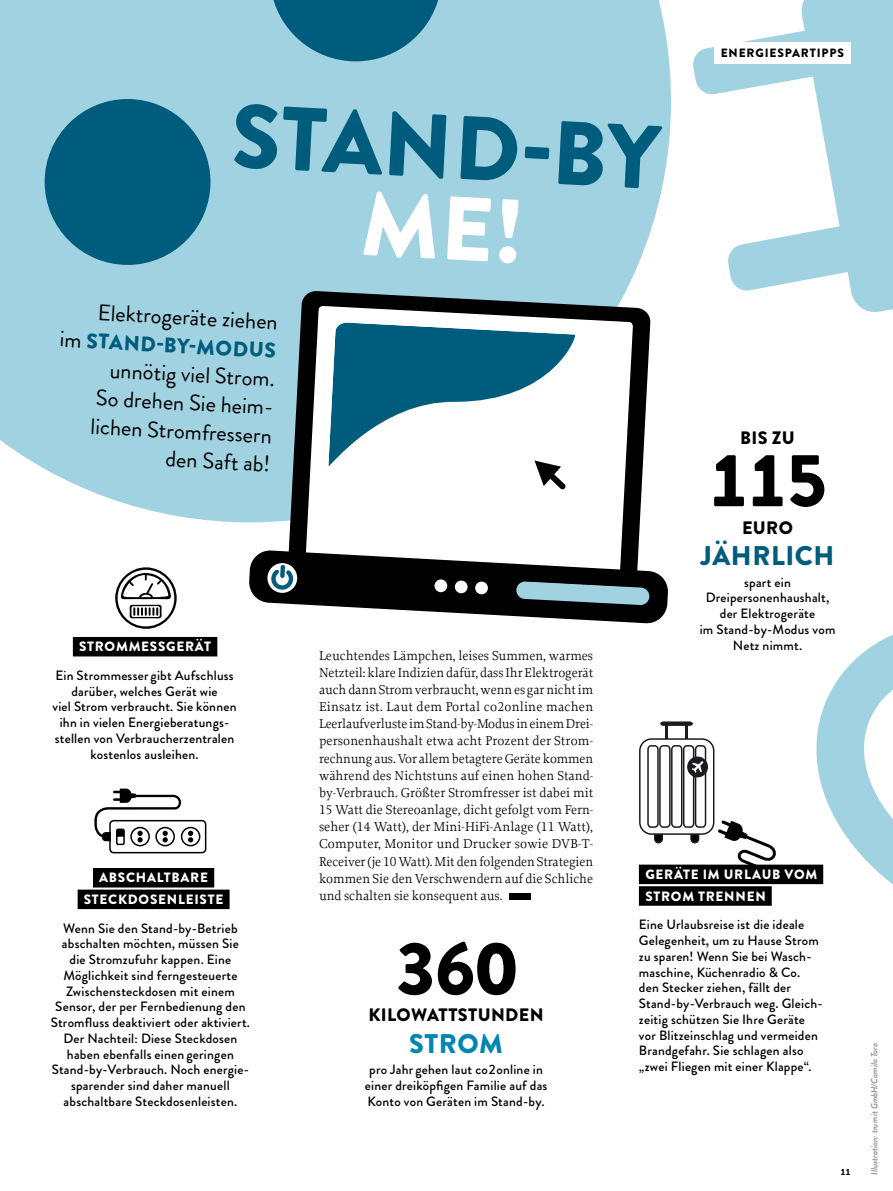
<style>
.page{position:relative;width:893px;height:1191px;background:#fff}
.page>*{position:absolute;margin:0;border:0;box-sizing:border-box;transform-origin:0 0}
.t1{font:900 90px "Brandon Grotesque";color:#005c7d}
.t2{font:900 75px "Brandon Grotesque";letter-spacing:-.03em;color:#000}
.t3{font:900 27px "Brandon Grotesque";letter-spacing:.02em;color:#005c7d}
.t4{font:900 27px "Brandon Grotesque";letter-spacing:.02em;color:#0086b1}
.t5{font:22.5px/28.5px "Brandon Grotesque";color:#000;text-align:right}
.t6{font:900 21px "Brandon Grotesque";color:#005c7d}
.t7{font:900 18px "Brandon Grotesque";letter-spacing:.02em;color:#000}
.t8{font:500 13.5px/15.8px "Brandon Grotesque";letter-spacing:.015em;color:#000;text-align:center}
.t9{font:13.5px/17.1px "Proforma";color:#000;text-align:justify}
.t10{font:900 13.5px/21.6px "Brandon Grotesque";letter-spacing:.055em;color:#fff;text-align:center}
.t11{font:900 12px "Brandon Grotesque";letter-spacing:.07em;color:#000}
.t12{font:italic 500 9px "Brandon Grotesque";color:#878786}
.t13{font:900 9px "Brandon Grotesque";color:#000}
.s1{font-weight:400;font-size:22.5px;color:#000}
</style>
<div class="page">
<svg style="left:815px;top:634px;width:78px;height:251px"></svg>
<svg style="left:693px;top:0;width:200px;height:312px"></svg>
<div style="left:0;top:0;width:671px;height:522px;background:#a1d2e2"></div>
<svg style="left:271px;top:0;width:170px;height:61px;background:#2d7d99"></svg>
<div style="left:45px;top:99px;width:165px;height:166px;background:#005c7d;border-radius:50%"></div>
<div style="left:509px;top:893px;width:21px;height:7px;background:#000"></div>
<div style="left:93px;top:868px;width:121px;height:19px;background:#000"></div>
<div style="left:78px;top:889px;width:152px;height:20px;background:#000"></div>
<div style="left:639px;top:864px;width:184px;height:20px;background:#000"></div>
<div style="left:639px;top:886px;width:133px;height:19px;background:#000"></div>
<div style="left:73px;top:637px;width:144px;height:19px;background:#000"></div>
<div style="left:691px;top:825px;width:7px;height:17px;background:#000;border-radius:4px"></div>
<div style="left:690px;top:824px;width:9px;height:19px;border:2px solid #1c1a1e;border-radius:4px"></div>
<div style="left:655px;top:825px;width:7px;height:17px;background:#000;border-radius:4px"></div>
<div style="left:654px;top:824px;width:9px;height:19px;border:2px solid #1c1a1e;border-radius:4px"></div>
<div style="left:640px;top:739px;width:74px;height:95px;background:#fff;border-radius:12px"></div>
<div style="left:639px;top:738px;width:75px;height:97px;border:2px solid #1c1a1e;border-radius:12px"></div>
<svg style="left:646px;top:721px;width:63px;height:107px"></svg>
<svg style="left:718px;top:820px;width:59px;height:45px"></svg>
<div style="left:181px;top:827px;width:19px;height:19px;border:2px solid #000;border-radius:50%"></div>
<svg style="left:188px;top:830px;width:5px;height:12px"></svg>
<div style="left:109px;top:820px;width:97px;height:33px;border:2px solid #000;border-radius:4px"></div>
<div style="left:130px;top:827px;width:20px;height:19px;border:2px solid #000;border-radius:50%"></div>
<div style="left:155px;top:827px;width:20px;height:19px;border:2px solid #000;border-radius:50%"></div>
<div style="left:116px;top:828px;width:9px;height:17px;border:2px solid #000;border-radius:2px"></div>
<svg style="left:94px;top:788px;width:87px;height:54px"></svg>
<svg style="left:115px;top:567px;width:62px;height:62px"></svg>
<svg style="left:288px;top:291px;width:363px;height:259px;background:#56666b"></svg>
<svg style="left:306px;top:306px;width:327px;height:244px"></svg>
<svg style="left:328px;top:323px;width:250px;height:166px"></svg>
<svg style="left:249px;top:550px;width:419px;height:74px"></svg>
<div style="left:714px;top:43px;width:136px;height:21px;background:#fff"></div>
<div style="left:363px;top:191px;width:156px;height:73px;background:#a1d2e2"></div>
<h1 class="t1" style="left:235px;top:72px;width:430px;rotate:3deg">STAND-BY</h1>
<p class="t11" style="left:721px;top:45px;width:125px">ENERGIESPARTIPPS</p>
<h3 class="t5" style="left:98px;top:298px;width:182px;rotate:3deg">Elektrogeräte ziehen</h3>
<h3 class="t6" style="left:61px;top:324px;width:218px;rotate:3deg"><span class="s1">im</span> STAND-BY-MODUS</h3>
<h3 class="t5" style="left:94px;top:355px;width:185px;rotate:3deg">unnötig viel Strom.<br>So drehen Sie heim&shy;lichen Stromfressern den Saft ab!</h3>
<p class="t10" style="left:79px;top:636px;width:133px">STROMMESSGERÄT</p>
<p class="t8" style="left:53px;top:667px;width:186px">Ein Strommesser gibt Aufschluss darüber, welches Gerät wie<br>viel Strom verbraucht. Sie können ihn in vielen Energieberatungs&shy;stellen von Verbraucherzentralen kostenlos ausleihen.</p>
<p class="t10" style="left:84px;top:867px;width:141px">ABSCHALTBARE<br>STECKDOSENLEISTE</p>
<p class="t8" style="left:51px;top:920px;width:201px">Wenn Sie den Stand-by-Betrieb abschalten möchten, müssen Sie<br>die Stromzufuhr kappen. Eine Möglichkeit sind ferngesteuerte Zwischensteckdosen mit einem Sensor, der per Fernbedienung den Stromfluss deaktiviert oder aktiviert.<br>Der Nachteil: Diese Steckdosen haben ebenfalls einen geringen Stand-by-Verbrauch. Noch energie&shy;sparender sind daher manuell abschaltbare Steckdosenleisten.</p>
<p class="t9" style="left:319px;top:646px;width:276px">Leuchtendes Lämpchen, leises Summen, warmes Netzteil: klare Indizien dafür, dass Ihr Elektrogerät auch dann Strom verbraucht, wenn es gar nicht im Einsatz ist. Laut dem Portal co2online machen Leerlaufverluste im Stand-by-Modus in einem Drei&shy;personenhaushalt etwa acht Prozent der Strom&shy;rechnung aus. Vor allem betagtere Geräte kommen während des Nichtstuns auf einen hohen Stand&shy;by-Verbrauch. Größter Stromfresser ist dabei mit 15 Watt die -Stereoanlage, dicht gefolgt vom Fern&shy;seher (14 Watt), der Mini-HiFi-Anlage (11 Watt), Computer, Monitor und Drucker sowie DVB-T-Receiver (je 10 Watt). Mit den folgenden Strategien kommen Sie den Verschwendern auf die Schliche und schalten sie konsequent aus.</p>
<h2 class="t2" style="left:395px;top:915px;width:124px">360</h2>
<h3 class="t7" style="left:368px;top:1002px;width:177px">KILOWATTSTUNDEN</h3>
<h3 class="t4" style="left:409px;top:1025px;width:95px">STROM</h3>
<p class="t8" style="left:365px;top:1062px;width:184px">pro Jahr gehen laut co2online in einer dreiköpfigen Familie auf das<br>Konto von Geräten im Stand-by.</p>
<h3 class="t7" style="left:740px;top:425px;width:56px">BIS ZU</h3>
<h2 class="t2" style="left:707px;top:427px;width:122px">115</h2>
<h3 class="t7" style="left:742px;top:515px;width:52px">EURO</h3>
<h3 class="t3" style="left:701px;top:537px;width:135px">JÄHRLICH</h3>
<p class="t8" style="left:700px;top:574px;width:137px">spart ein<br>Dreipersonenhaushalt, der Elektrogeräte<br>im Stand-by-Modus vom<br>Netz nimmt.</p>
<p class="t10" style="left:645px;top:864px;width:173px;text-align:left">GERÄTE IM URLAUB VOM<br>STROM TRENNEN</p>
<p class="t8" style="left:639px;top:917px;width:183px;text-align:left">Eine Urlaubsreise ist die ideale<br>Gelegenheit, um zu Hause Strom zu sparen! Wenn Sie bei Wasch&shy;maschine, Küchenradio &amp; Co. den Stecker ziehen, fällt der<br>Stand-by-Verbrauch weg. Gleich&shy;zeitig schützen Sie Ihre Geräte vor Blitzeinschlag und vermeiden<br>Brandgefahr. Sie schlagen also „zwei Fliegen mit einer Klappe“.</p>
<p class="t13" style="left:840px;top:1165px;width:11px">11</p>
<p class="t12" style="left:868px;top:1174px;width:133px;rotate:-90deg">Illustration: trurnit GmbH/Camilo Toro</p>
</div>
